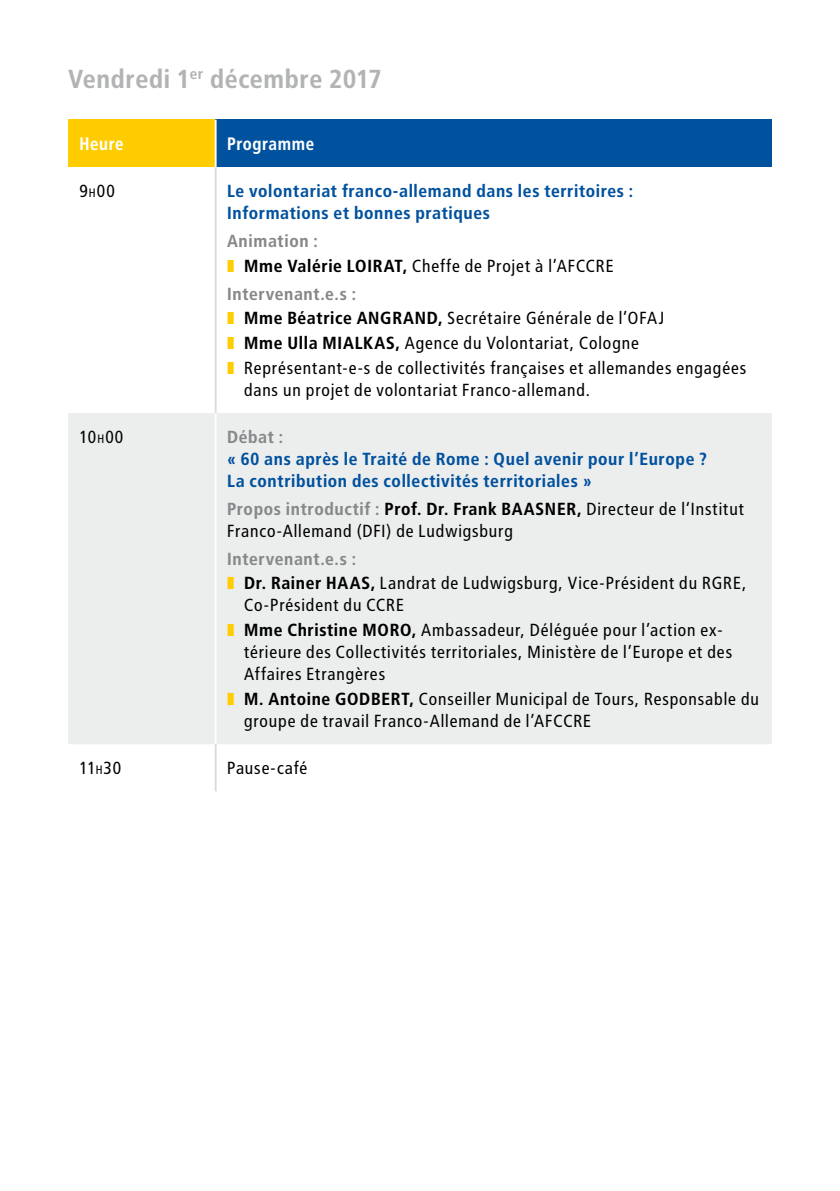
<style>
.page{position:relative;width:840px;height:1191px;background:#fff}
.page>*{position:absolute;margin:0;border:0;box-sizing:border-box;transform-origin:0 0}
.t1{font:700 26px "Transit";color:#b1b3b4}
.t2{font:700 18px "Transit";letter-spacing:.015em;color:#fff;scale:.93 1}
.t3{font:17.6px/24.8px "Transit";letter-spacing:.01em;color:#000}
.t4{font:700 17.6px/22px "Transit";letter-spacing:.015em;color:#00519e}
.t5{font:700 17.6px "Transit";letter-spacing:.015em;color:#87888a}
.s1{font-size:12.2px}
.s2{font-weight:700;color:#87888a}
.s3{font-weight:700}
</style>
<div class="page">
<div style="left:68px;top:120px;width:147px;height:47px;background:#fecc00"></div>
<div style="left:215px;top:120px;width:556px;height:47px;background:#00519e"></div>
<div style="left:68px;top:413px;width:703px;height:331px;background:#eceded"></div>
<hr style="left:215px;top:120px;width:1px;height:47px;background:#fff">
<hr style="left:215px;top:167px;width:1px;height:246px;background:#d9dadb">
<hr style="left:215px;top:413px;width:1px;height:331px;background:#fff">
<hr style="left:215px;top:744px;width:1px;height:47px;background:#d9dadb">
<svg style="left:227px;top:577px;width:6px;height:12px"></svg>
<svg style="left:227px;top:624px;width:6px;height:12px"></svg>
<svg style="left:227px;top:693px;width:6px;height:12px"></svg>
<h1 class="t1" style="left:68px;top:63px;width:315px">Vendredi 1<sup>er</sup> décembre 2017</h1>
<p class="t2" style="left:79px;top:133px;width:49px">Heure</p>
<p class="t2" style="left:227px;top:133px;width:95px">Programme</p>
<p class="t3" style="left:79px;top:179px;width:38px">9<span class="s1">h</span>00</p>
<p class="t4" style="left:227px;top:180px;width:408px">Le volontariat franco-allemand dans les territoires :<br>Informations et bonnes pratiques</p>
<p class="t3" style="left:244px;top:229px;width:371px;text-indent:-17px"><span class="s2">Animation :<br></span><span class="s3">Mme Valérie LOIRAT,</span> Cheffe de Projet à l’AFCCRE</p>
<p class="t3" style="left:244px;top:281px;width:504px;text-indent:-17px"><span class="s2">Intervenant.e.s :<br></span><span class="s3">Mme Béatrice ANGRAND,</span> Secrétaire Générale de l’OFAJ<br><span class="s3">Mme Ulla MIALKAS,</span> Agence du Volontariat, Cologne Représentant-e-s de collectivités françaises et allemandes engagées</p>
<p class="t3" style="left:244px;top:378px;width:348px">dans un projet de volontariat Franco-allemand.</p>
<p class="t3" style="left:79px;top:425px;width:46px">10<span class="s1">h</span>00</p>
<p class="t5" style="left:227px;top:426px;width:58px">Débat :</p>
<p class="t4" style="left:227px;top:448px;width:482px">« 60 ans après le Traité de Rome : Quel avenir pour l’Europe ?<br>La contribution des collectivités territoriales »</p>
<p class="t3" style="left:227px;top:498px;width:519px;line-height:22px"><span class="s2">Propos introductif :</span> <span class="s3">Prof. Dr. Frank BAASNER,</span> Directeur de l‘Institut<br>Franco-Allemand (DFI) de Ludwigsburg</p>
<p class="t3" style="left:244px;top:546px;width:504px;text-indent:-17px"><span class="s2">Intervenant.e.s :<br></span><span class="s3">Dr. Rainer HAAS,</span> Landrat de Ludwigsburg, Vice-Président du RGRE,</p>
<p class="t3" style="left:244px;top:593px;width:480px">Co-Président du CCRE<br><span class="s3">Mme Christine MORO,</span> Ambassadeur, Déléguée pour l’action ex-</p>
<p class="t3" style="left:244px;top:641px;width:490px;line-height:22px">térieure des Collectivités territoriales, Ministère de l’Europe et des<br>Affaires Etrangères</p>
<p class="t3" style="left:244px;top:688px;width:516px;line-height:22px"><span class="s3">M. Antoine GODBERT,</span> Conseiller Municipal de Tours, Responsable du groupe de travail Franco-Allemand de l’AFCCRE</p>
<p class="t3" style="left:79px;top:756px;width:44px">11<span class="s1">h</span>30</p>
<p class="t3" style="left:227px;top:756px;width:82px">Pause-café</p>
</div>
